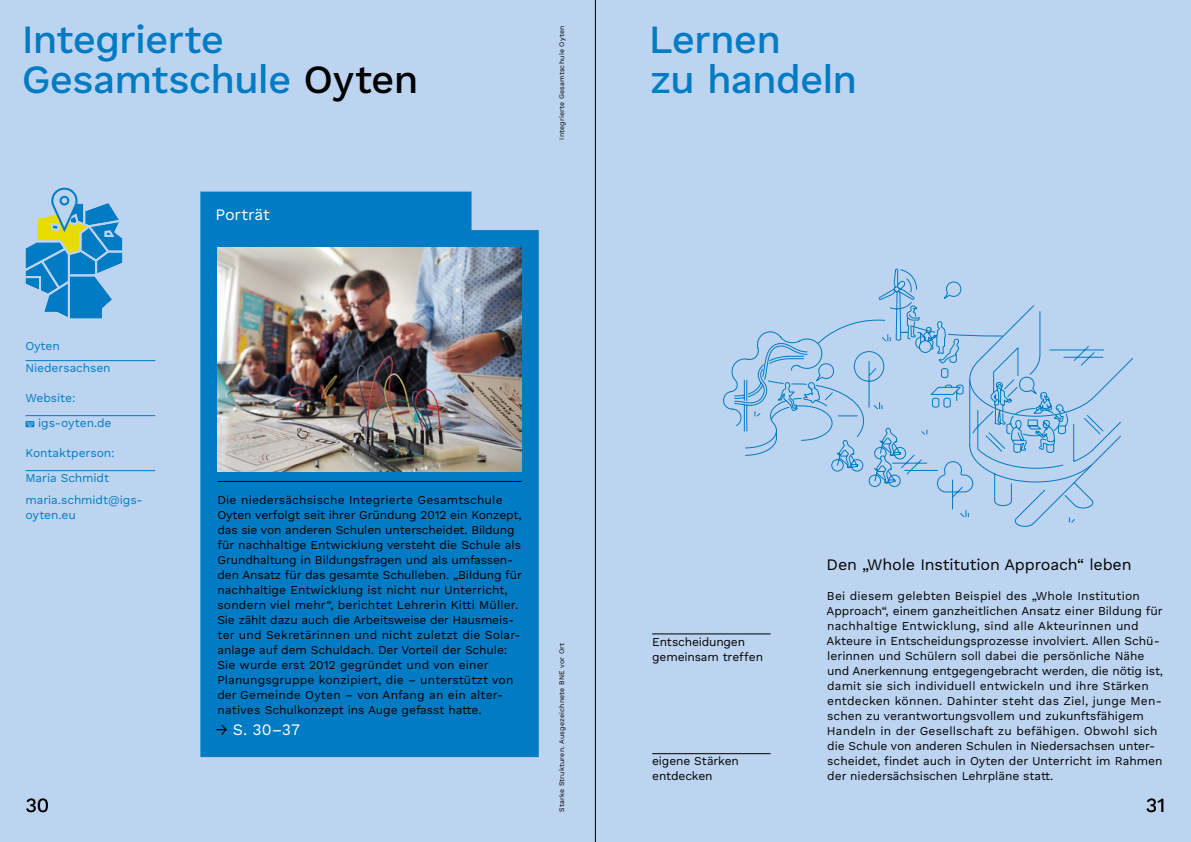
<style>
.page{position:relative;width:1191px;height:842px;background:#bcd4f0}
.page>*{position:absolute;margin:0;border:0;box-sizing:border-box;transform-origin:0 0}
.H1__Work_Sans{font:500 40px/40px "Work Sans DUK";letter-spacing:-.02em;color:#007bc4}
.t1{font:20px "Work Sans DUK";color:#000}
.Work_Sans_12{font:16px "Work Sans DUK";letter-spacing:-.01em;color:#000}
.Work_Sans_DUK_16_19{font:16px "Work Sans DUK";letter-spacing:-.01em;color:#fff}
.Work_Sans_12-2{font:12px/15px "Work Sans DUK";color:#000}
.Work_Sans_12-3{font:12px/15px "Work Sans DUK";letter-spacing:-.01em;color:#007bc4}
.Work_Sans_7_8{font:7px "Work Sans DUK";letter-spacing:.02em;color:#000}
.s1{color:#000}
</style>
<div class="page">
<hr style="left:652px;top:634px;width:118px;height:1px;background:#000">
<hr style="left:652px;top:753px;width:118px;height:1px;background:#000">
<svg style="left:733px;top:268px;width:400px;height:259px"></svg>
<hr style="left:26px;top:360px;width:129px;height:1px;background:#007bc4">
<hr style="left:26px;top:415px;width:129px;height:1px;background:#007bc4">
<hr style="left:26px;top:470px;width:129px;height:1px;background:#007bc4">
<svg style="left:26px;top:421px;width:8px;height:6px"></svg>
<div style="left:200px;top:192px;width:339px;height:565px;background:#007bc4"></div>
<img style="left:217px;top:247px;width:305px;height:224px">
<hr style="left:217px;top:481px;width:305px;height:1px;background:#000">
<hr style="left:595px;top:0;width:1px;height:842px;background:#000">
<svg style="left:25px;top:187px;width:98px;height:132px"></svg>
<div style="left:61px;top:197px;width:7px;height:7px;background:#bcd4f0;border-radius:50%"></div>
<div style="left:60px;top:196px;width:9px;height:9px;border:2px solid #007bc4;border-radius:50%"></div>
<p class="H1__Work_Sans" style="left:22px;top:21px;width:398px">Integrierte<br>Gesamtschule <span class="s1">Oyten</span></p>
<p class="H1__Work_Sans" style="left:648px;top:21px;width:134px">Lernen</p>
<p class="Work_Sans_7_8" style="left:557px;top:140px;width:115px;rotate:-90deg">Integrierte Gesamtschule Oyten</p>
<p class="H1__Work_Sans" style="left:650px;top:61px;width:208px">zu handeln</p>
<p class="Work_Sans_DUK_16_19" style="left:215px;top:205px;width:56px">Porträt</p>
<p class="Work_Sans_12-3" style="left:26px;top:339px;width:36px">Oyten</p>
<p class="Work_Sans_12-3" style="left:26px;top:361px;width:87px">Niedersachsen</p>
<p class="Work_Sans_12-3" style="left:26px;top:391px;width:52px">Website:</p>
<p class="Work_Sans_12-3" style="left:38px;top:416px;width:75px">igs-oyten.de</p>
<p class="Work_Sans_12-3" style="left:26px;top:446px;width:91px">Kontaktperson:</p>
<p class="Work_Sans_12-3" style="left:26px;top:471px;width:85px">Maria Schmidt</p>
<p class="Work_Sans_12-3" style="left:26px;top:493px;width:119px">maria.schmidt@igs&shy;oyten.eu</p>
<p class="Work_Sans_12-2" style="left:217px;top:493px;width:306px">Die niedersächsische Integrierte Gesamtschule Oyten verfolgt seit ihrer Gründung 2012 ein Konzept, das sie von anderen Schulen unterscheidet. Bildung für nachhaltige Entwicklung versteht die Schule als Grundhaltung in Bildungsfragen und als umfassen&shy;den Ansatz für das gesamte Schulleben. „Bildung für nachhaltige Entwicklung ist nicht nur Unterricht, sondern viel mehr“, berichtet Lehrerin Kitti Müller.<br>Sie zählt dazu auch die Arbeitsweise der Hausmeis&shy;ter und Sekretärinnen und nicht zuletzt die Solar&shy;anlage auf dem Schuldach. Der Vorteil der Schule:<br>Sie wurde erst 2012 gegründet und von einer Planungsgruppe konzipiert, die – unterstützt von der Gemeinde Oyten – von Anfang an ein alter&shy;natives Schulkonzept ins Auge gefasst hatte.</p>
<h2 class="t1" style="left:26px;top:794px;width:25px">30</h2>
<p class="Work_Sans_DUK_16_19" style="left:216px;top:720px;width:86px"><span class="s1">→</span> S. 30–37</p>
<p class="Work_Sans_7_8" style="left:557px;top:812px;width:170px;rotate:-90deg">Starke Strukturen. Ausgezeichnete BNE vor Ort</p>
<p class="Work_Sans_12-2" style="left:652px;top:634px;width:112px">Entscheidungen gemeinsam treffen</p>
<p class="Work_Sans_12-2" style="left:652px;top:754px;width:88px">eigene Stärken entdecken</p>
<p class="Work_Sans_12" style="left:826px;top:555px;width:306px">Den „Whole Institution Approach“ leben</p>
<p class="Work_Sans_12-2" style="left:826px;top:589px;width:338px">Bei diesem gelebten Beispiel des „Whole Institution Approach“, einem ganzheitlichen Ansatz einer Bildung für nachhaltige Entwicklung, sind alle Akteurinnen und Akteure in Entscheidungsprozesse involviert. Allen Schü&shy;lerinnen und Schülern soll dabei die persönliche Nähe und Anerkennung entgegengebracht werden, die nötig ist, damit sie sich individuell entwickeln und ihre Stärken entdecken können. Dahinter steht das Ziel, junge Men&shy;schen zu verantwortungsvollem und zukunftsfähigem Handeln in der Gesellschaft zu befähigen. Obwohl sich die Schule von anderen Schulen in Niedersachsen unter&shy;scheidet, findet auch in Oyten der Unterricht im Rahmen der niedersächsischen Lehrpläne statt.</p>
<h2 class="t1" style="left:1145px;top:794px;width:21px">31</h2>
</div>
